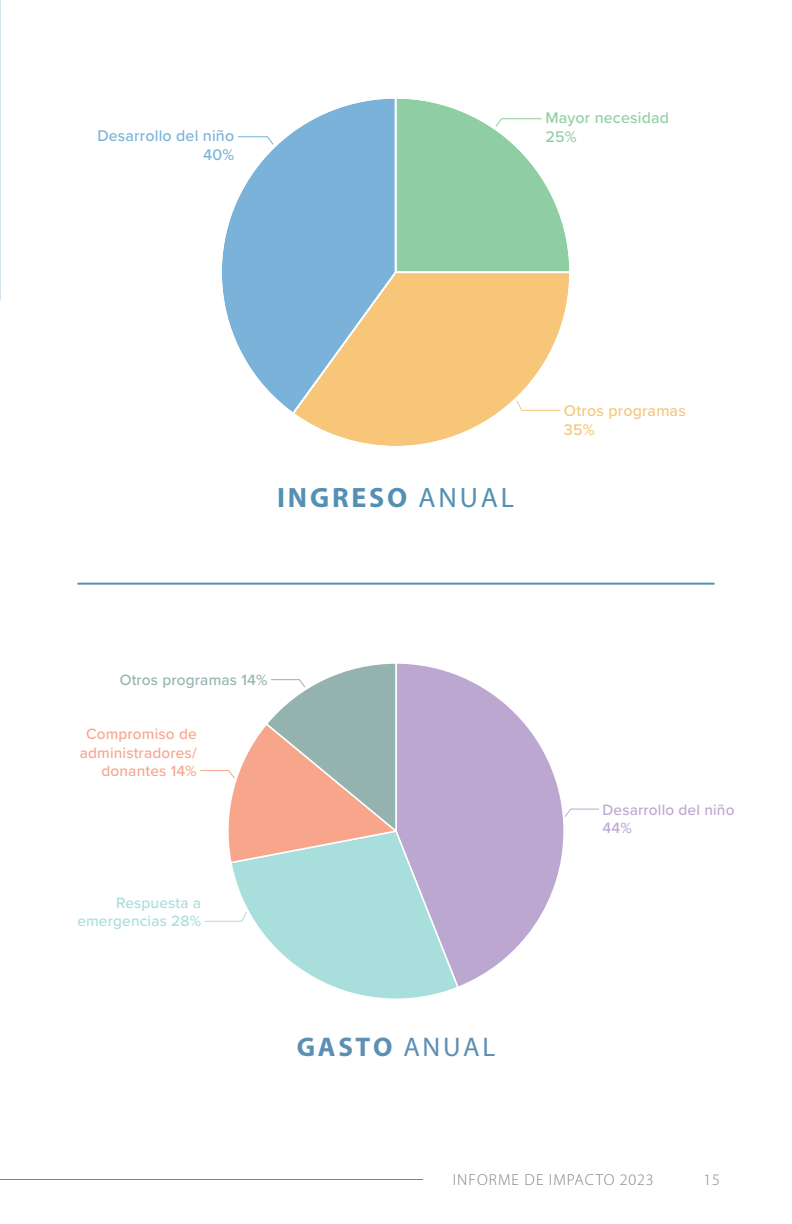
<style>
.page{position:relative;width:792px;height:1224px;background:#fff}
.page>*{position:absolute;margin:0;border:0;box-sizing:border-box;transform-origin:0 0}
.t1{font:700 28px "Myriad Pro";letter-spacing:.1em;color:#5390b4}
.t2{font:700 27px "Myriad Pro";letter-spacing:.1em;color:#5c8fb4}
.t3{font:300 16px "Myriad Pro";letter-spacing:.07em;color:#808285}
.t4{font:500 16px/19.2px "Proxima Nova";letter-spacing:.01em;color:#7ab2d9;text-align:right}
.t5{font:500 16px/19.2px "Proxima Nova";letter-spacing:.01em;color:#8fcea2}
.t6{font:500 16px/19.2px "Proxima Nova";letter-spacing:.01em;color:#f7c679}
.t7{font:500 15.4px/18.6px "Proxima Nova";letter-spacing:.01em;color:#f7a68b;text-align:right}
.t8{font:500 15.4px/18.6px "Proxima Nova";letter-spacing:.01em;color:#a8dedb;text-align:right}
.t9{font:500 15.4px/18.6px "Proxima Nova";letter-spacing:.01em;color:#bca7d0}
.t10{font:500 15.4px "Proxima Nova";letter-spacing:.01em;color:#94b3af}
.s1{font-weight:400}
</style>
<div class="page">
<hr style="left:0;top:1179px;width:423px;height:1px;background:#808285">
<svg style="left:400px;top:663px;width:164px;height:323px"></svg>
<svg style="left:232px;top:829px;width:228px;height:170px"></svg>
<svg style="left:204px;top:912px;width:43px;height:10px"></svg>
<svg style="left:200px;top:663px;width:200px;height:201px"></svg>
<svg style="left:565px;top:808px;width:34px;height:9px"></svg>
<svg style="left:298px;top:274px;width:271px;height:172px"></svg>
<svg style="left:222px;top:98px;width:175px;height:318px"></svg>
<svg style="left:237px;top:136px;width:37px;height:9px"></svg>
<svg style="left:394px;top:98px;width:175px;height:176px"></svg>
<svg style="left:516px;top:400px;width:45px;height:11px"></svg>
<hr style="left:77px;top:583px;width:638px;height:2px;background:#5390b4">
<p class="t4" style="left:97px;top:125px;width:138px">Desarrollo del niño<br>40%</p>
<p class="t5" style="left:545px;top:108px;width:125px">Mayor necesidad<br>25%</p>
<p class="t1" style="left:277px;top:479px;width:238px">INGRESO <span class="s1">ANUAL</span></p>
<p class="t6" style="left:564px;top:400px;width:123px">Otros programas<br>35%</p>
<p class="t10" style="left:120px;top:668px;width:149px">Otros programas 14%</p>
<p class="t7" style="left:80px;top:724px;width:118px">Compromiso de administradores/ donantes 14%</p>
<p class="t8" style="left:77px;top:893px;width:125px">Respuesta a emergencias 28%</p>
<p class="t2" style="left:297px;top:1030px;width:200px">GASTO <span class="s1">ANUAL</span></p>
<p class="t9" style="left:603px;top:800px;width:133px">Desarrollo del niño<br>44%</p>
<p class="t3" style="left:453px;top:1170px;width:202px">INFORME DE IMPACTO 2023</p>
<p class="t3" style="left:704px;top:1170px;width:18px">15</p>
</div>
